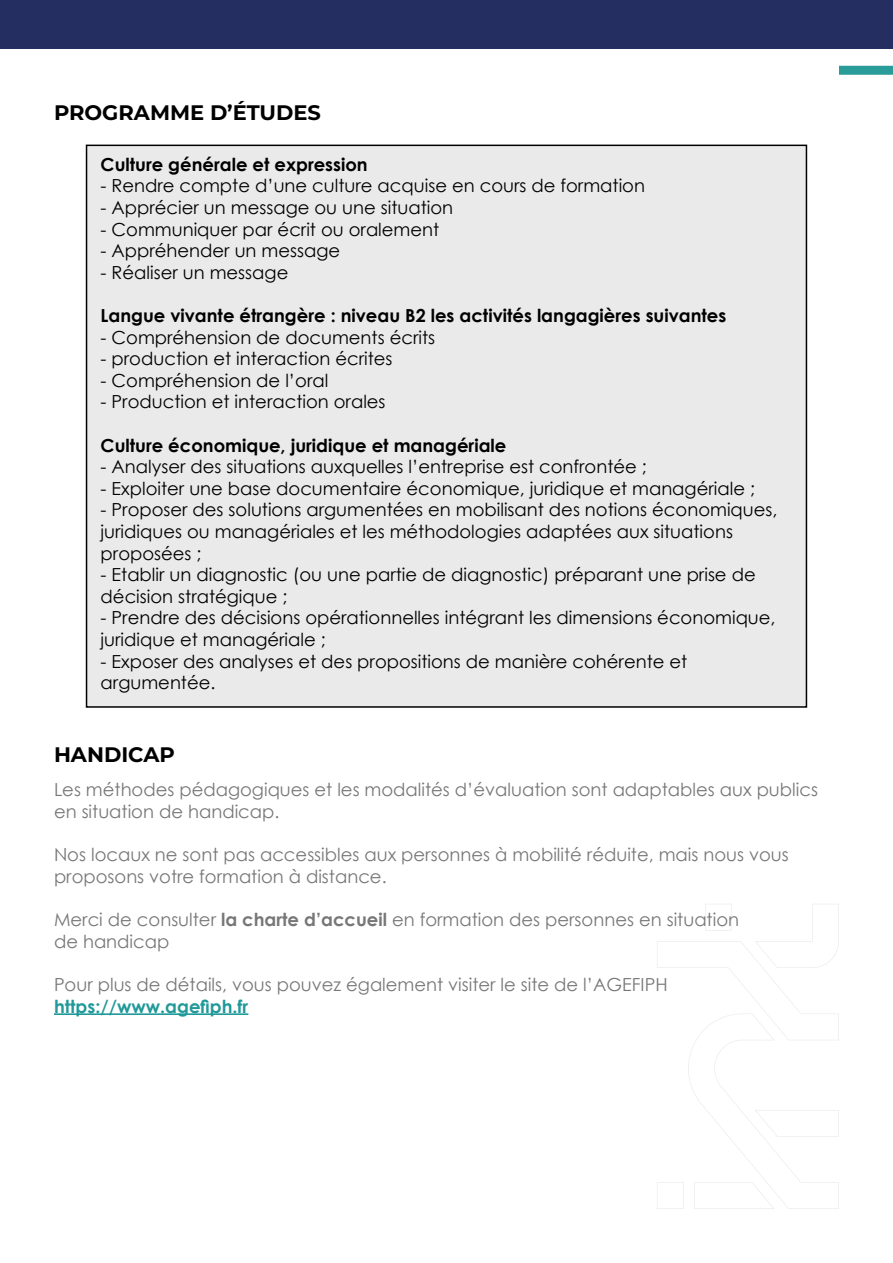
<style>
.page{position:relative;width:893px;height:1263px;background:#fff}
.page>*{position:absolute;margin:0;border:0;box-sizing:border-box;transform-origin:0 0}
.t1{font:700 21px "Montserrat";color:#000}
.t2{font:18px/21.6px "Century Gothic";color:#000001}
.t3{font:18px/21.6px "Century Gothic";color:#777}
.t4{font:700 18px "Century Gothic";color:#000001}
.t5{font:700 18px "Century Gothic";color:#219999}
.s1{font-weight:700}
</style>
<div class="page">
<svg style="left:657px;top:904px;width:182px;height:305px"></svg>
<div style="left:0;top:0;width:893px;height:49px;background:#242e61"></div>
<div style="left:839px;top:66px;width:54px;height:9px;background:#299c9a"></div>
<hr style="left:54px;top:1013px;width:194px;height:2px;background:#219999">
<div style="left:86px;top:145px;width:721px;height:563px;background:#eaeaea;border:2px solid #000"></div>
<p class="t1" style="left:54px;top:99px;width:268px">PROGRAMME D’ÉTUDES</p>
<p class="t4" style="left:101px;top:151px;width:269px">Culture générale et expression</p>
<p class="t2" style="left:101px;top:175px;width:546px">- Rendre compte d’une culture acquise en cours de formation</p>
<p class="t2" style="left:101px;top:196px;width:354px">- Apprécier un message ou une situation</p>
<p class="t2" style="left:101px;top:218px;width:340px">- Communiquer par écrit ou oralement</p>
<p class="t2" style="left:101px;top:240px;width:241px">- Appréhender un message</p>
<p class="t2" style="left:101px;top:261px;width:189px">- Réaliser un message</p>
<p class="t4" style="left:101px;top:302px;width:627px">Langue vivante étrangère : niveau B2 les activités langagières suivantes</p>
<p class="t2" style="left:101px;top:326px;width:336px">- Compréhension de documents écrits</p>
<p class="t2" style="left:101px;top:348px;width:293px">- production et interaction écrites</p>
<p class="t2" style="left:101px;top:369px;width:229px">- Compréhension de l’oral</p>
<p class="t2" style="left:101px;top:391px;width:286px">- Production et interaction orales</p>
<p class="t4" style="left:101px;top:431px;width:407px">Culture économique, juridique et managériale</p>
<p class="t2" style="left:101px;top:456px;width:548px">- Analyser des situations auxquelles l’entreprise est confrontée ;</p>
<p class="t2" style="left:101px;top:477px;width:656px">- Exploiter une base documentaire économique, juridique et managériale ;</p>
<p class="t2" style="left:101px;top:499px;width:678px">- Proposer des solutions argumentées en mobilisant des notions économiques, juridiques ou managériales et les méthodologies adaptées aux situations proposées ;</p>
<p class="t2" style="left:101px;top:564px;width:657px">- Etablir un diagnostic (ou une partie de diagnostic) préparant une prise de décision stratégique ;</p>
<p class="t2" style="left:101px;top:607px;width:676px">- Prendre des décisions opérationnelles intégrant les dimensions économique, juridique et managériale ;</p>
<p class="t2" style="left:101px;top:650px;width:588px">- Exposer des analyses et des propositions de manière cohérente et argumentée.</p>
<p class="t1" style="left:54px;top:740px;width:122px">HANDICAP</p>
<p class="t3" style="left:54px;top:779px;width:765px">Les méthodes pédagogiques et les modalités d’évaluation sont adaptables aux publics en situation de handicap.</p>
<p class="t3" style="left:54px;top:844px;width:736px">Nos locaux ne sont pas accessibles aux personnes à mobilité réduite, mais nous vous proposons votre formation à distance.</p>
<p class="t3" style="left:54px;top:908px;width:687px">Merci de consulter <span class="s1">la charte d’accueil</span> en formation des personnes en situation</p>
<p class="t3" style="left:54px;top:930px;width:117px">de handicap</p>
<p class="t3" style="left:54px;top:973px;width:615px">Pour plus de détails, vous pouvez également visiter le site de l’AGEFIPH</p>
<p class="t5" style="left:54px;top:992px;width:196px">https://www.agefiph.fr</p>
</div>
